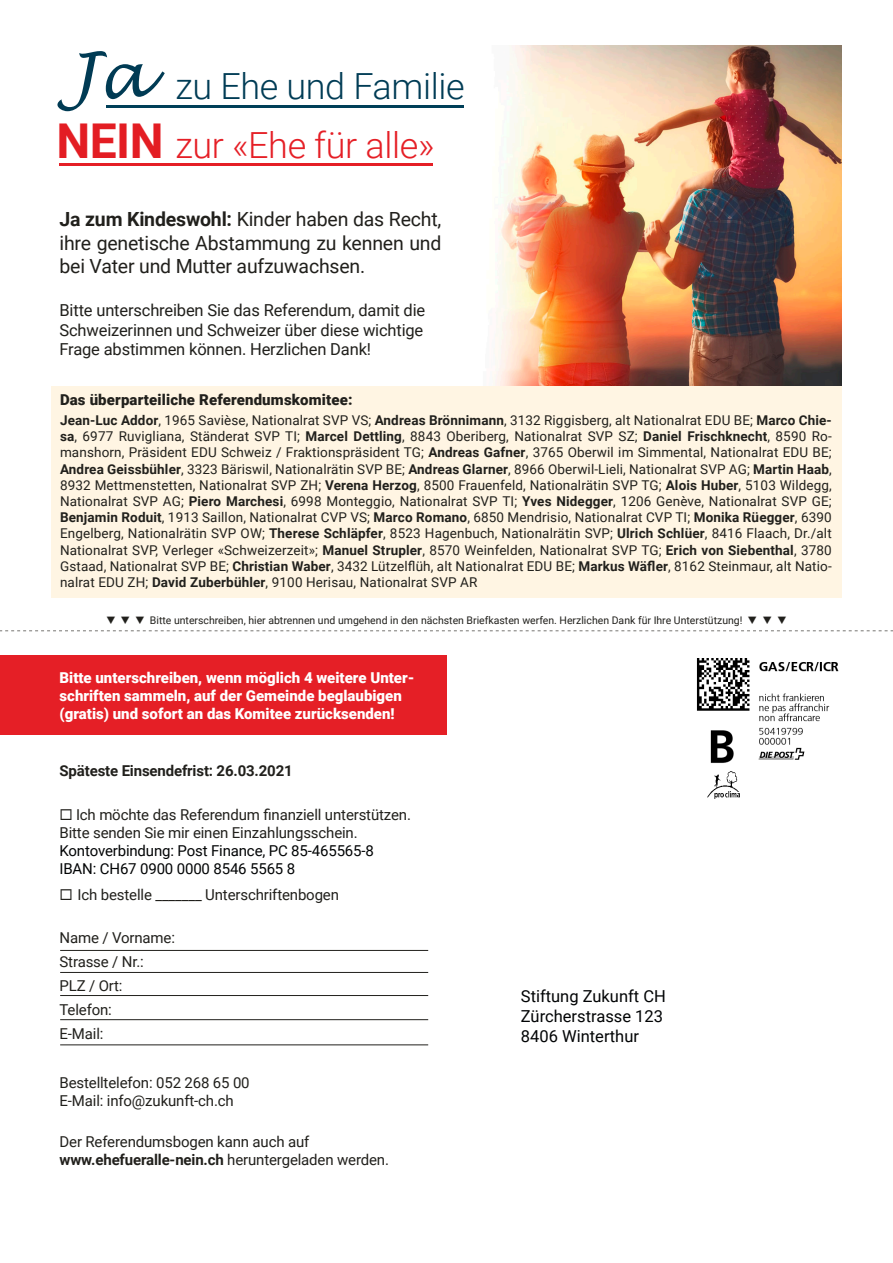
<style>
.page{position:relative;width:893px;height:1263px;background:#fff}
.page>*{position:absolute;margin:0;border:0;box-sizing:border-box;transform-origin:0 0}
.t1{font:italic 63px "Lucida Handwriting";color:#003b54}
.t2{font:300 36px "Roboto";letter-spacing:-.01em;color:#e51f26}
.t3{font:300 36px "Roboto";letter-spacing:-.01em;color:#003c55}
.t4{font:19.5px/23.4px "Roboto";letter-spacing:-.01em;color:#21201c;text-align:justify}
.t5{font:16.5px/19.8px "Roboto";letter-spacing:-.01em;color:#21201c;text-align:justify}
.t6{font:16.5px/19.8px "Roboto";color:#020405}
.t7{font:15px/24px "Roboto";letter-spacing:-.01em;color:#21201c}
.t8{font:900 15px/18px "Roboto";color:#fff}
.t9{font:15px/18px "Roboto";letter-spacing:-.01em;color:#020405}
.t10{font:900 15px "Roboto";letter-spacing:.01em;color:#21201c}
.t11{font:700 15px "Roboto";letter-spacing:-.01em;color:#21201c}
.t12{font:13.5px/16.2px "Roboto";letter-spacing:.01em;color:#21201c;text-align:justify}
.t13{font:10.5px "Roboto";color:#21201c}
.s1{font-weight:700;font-size:48px;color:#e31d23}
.s2{font-weight:700}
</style>
<div class="page">
<img style="left:696px;top:658px;width:143px;height:141px">
<div style="left:51px;top:386px;width:791px;height:211px;background:#fff5e3"></div>
<div style="left:0;top:656px;width:447px;height:79px;background:#e51f26"></div>
<svg style="left:0;top:630px;width:893px;height:1px"></svg>
<hr style="left:60px;top:950px;width:368px;height:1px;background:#21201c">
<hr style="left:60px;top:972px;width:368px;height:1px;background:#21201c">
<hr style="left:60px;top:995px;width:368px;height:1px;background:#21201c">
<hr style="left:60px;top:1019px;width:368px;height:1px;background:#21201c">
<hr style="left:60px;top:1044px;width:368px;height:1px;background:#21201c">
<img style="left:59px;top:46px;width:783px;height:340px">
<hr style="left:59px;top:164px;width:374px;height:2px;background:#e51f26">
<hr style="left:106px;top:105px;width:358px;height:2px;background:#003f58">
<h1 class="t1" style="left:65px;top:38px;width:85px">Ja</h1>
<h2 class="t3" style="left:175px;top:60px;width:291px">zu Ehe und Familie</h2>
<h2 class="t2" style="left:56px;top:120px;width:379px"><span class="s1">NEIN</span> zur «Ehe für alle»</h2>
<h3 class="t4" style="left:60px;top:207px;width:383px"><span class="s2">Ja zum Kindeswohl:</span> Kinder haben das Recht, ihre genetische Abstammung zu kennen und bei Vater und Mutter aufzuwachsen.</h3>
<p class="t5" style="left:60px;top:299px;width:367px">Bitte unterschreiben Sie das Referendum, damit die Schweizerinnen und Schweizer über diese wichtige Frage abstimmen können. Herzlichen Dank!</p>
<p class="t10" style="left:60px;top:389px;width:294px">Das überparteiliche Referendumskomitee:</p>
<p class="t12" style="left:60px;top:412px;width:773px"><span class="s2">Jean-Luc Addor</span>, 1965 Savièse, Nationalrat SVP VS; <span class="s2">Andreas Brönnimann</span>, 3132 Riggisberg, alt Nationalrat EDU BE; <span class="s2">Marco Chie&shy;sa</span>, 6977 Ruvigliana, Ständerat SVP TI; <span class="s2">Marcel Dettling</span>, 8843 Oberiberg, Nationalrat SVP SZ; <span class="s2">Daniel Frischknecht</span>, 8590 Ro&shy;manshorn, Präsident EDU Schweiz / Fraktionspräsident TG; <span class="s2">Andreas Gafner</span>, 3765 Oberwil im Simmental, Nationalrat EDU BE; <span class="s2">Andrea Geissbühler</span>, 3323 Bäriswil, Nationalrätin SVP BE; <span class="s2">Andreas Glarner</span>, 8966 Oberwil-Lieli, Nationalrat SVP AG; <span class="s2">Martin Haab</span>, 8932 Mettmenstetten, Nationalrat SVP ZH; <span class="s2">Verena Herzog</span>, 8500 Frauenfeld, Nationalrätin SVP TG; <span class="s2">Alois Huber</span>, 5103 Wildegg, Nationalrat SVP AG; <span class="s2">Piero Marchesi</span>, 6998 Monteggio, Nationalrat SVP TI; <span class="s2">Yves Nidegger</span>, 1206 Genève, Nationalrat SVP GE; <span class="s2">Benjamin Roduit</span>, 1913 Saillon, Nationalrat CVP VS; <span class="s2">Marco Romano</span>, 6850 Mendrisio, Nationalrat CVP TI; <span class="s2">Monika Rüegger</span>, 6390<br>Engelberg, Nationalrätin SVP OW; <span class="s2">Therese Schläpfer</span>, 8523 Hagenbuch, Nationalrätin SVP; <span class="s2">Ulrich Schlüer</span>, 8416 Flaach, Dr./alt Nationalrat SVP, Verleger «Schweizerzeit»; <span class="s2">Manuel Strupler</span>, 8570 Weinfelden, Nationalrat SVP TG; <span class="s2">Erich von Siebenthal</span>, 3780<br>Gstaad, Nationalrat SVP BE; <span class="s2">Christian Waber</span>, 3432 Lützelflüh, alt Nationalrat EDU BE; <span class="s2">Markus Wäfler</span>, 8162 Steinmaur, alt Natio&shy;nalrat EDU ZH; <span class="s2">David Zuberbühler</span>, 9100 Herisau, Nationalrat SVP AR</p>
<p class="t13" style="left:106px;top:613px;width:682px">▼ ▼ ▼ Bitte unterschreiben, hier abtrennen und umgehend in den nächsten Briefkasten werfen. Herzlichen Dank für Ihre Unterstützung! ▼ ▼ ▼</p>
<p class="t8" style="left:60px;top:668px;width:357px">Bitte unterschreiben, wenn möglich 4 weitere Unter&shy;schriften sammeln, auf der Gemeinde beglaubigen (gratis) und sofort an das Komitee zurücksenden!</p>
<p class="t11" style="left:60px;top:760px;width:235px">Späteste Einsendefrist: 26.03.2021</p>
<p class="t7" style="left:60px;top:805px;width:353px;line-height:18px">◻ Ich möchte das Referendum finanziell unterstützen.<br>Bitte senden Sie mir einen Einzahlungsschein.</p>
<p class="t9" style="left:60px;top:841px;width:316px">Kontoverbindung: Post Finance, PC 85-465565-8<br>IBAN: CH67 0900 0000 8546 5565 8</p>
<p class="t7" style="left:60px;top:882px;width:281px">◻ Ich bestelle _______ Unterschriftenbogen</p>
<p class="t7" style="left:60px;top:925px;width:117px">Name / Vorname:<br>Strasse / Nr.:<br>PLZ / Ort:<br>Telefon:<br>E-Mail:</p>
<p class="t7" style="left:60px;top:1073px;width:192px;line-height:18px">Bestelltelefon: 052 268 65 00<br>E-Mail: info@zukunft-ch.ch</p>
<p class="t7" style="left:60px;top:1132px;width:331px;line-height:18px">Der Referendumsbogen kann auch auf <span class="s2">www.ehefueralle-nein.ch</span> heruntergeladen werden.</p>
<p class="t6" style="left:521px;top:986px;width:146px">Stiftung Zukunft CH<br>Zürcherstrasse 123<br>8406 Winterthur</p>
</div>
